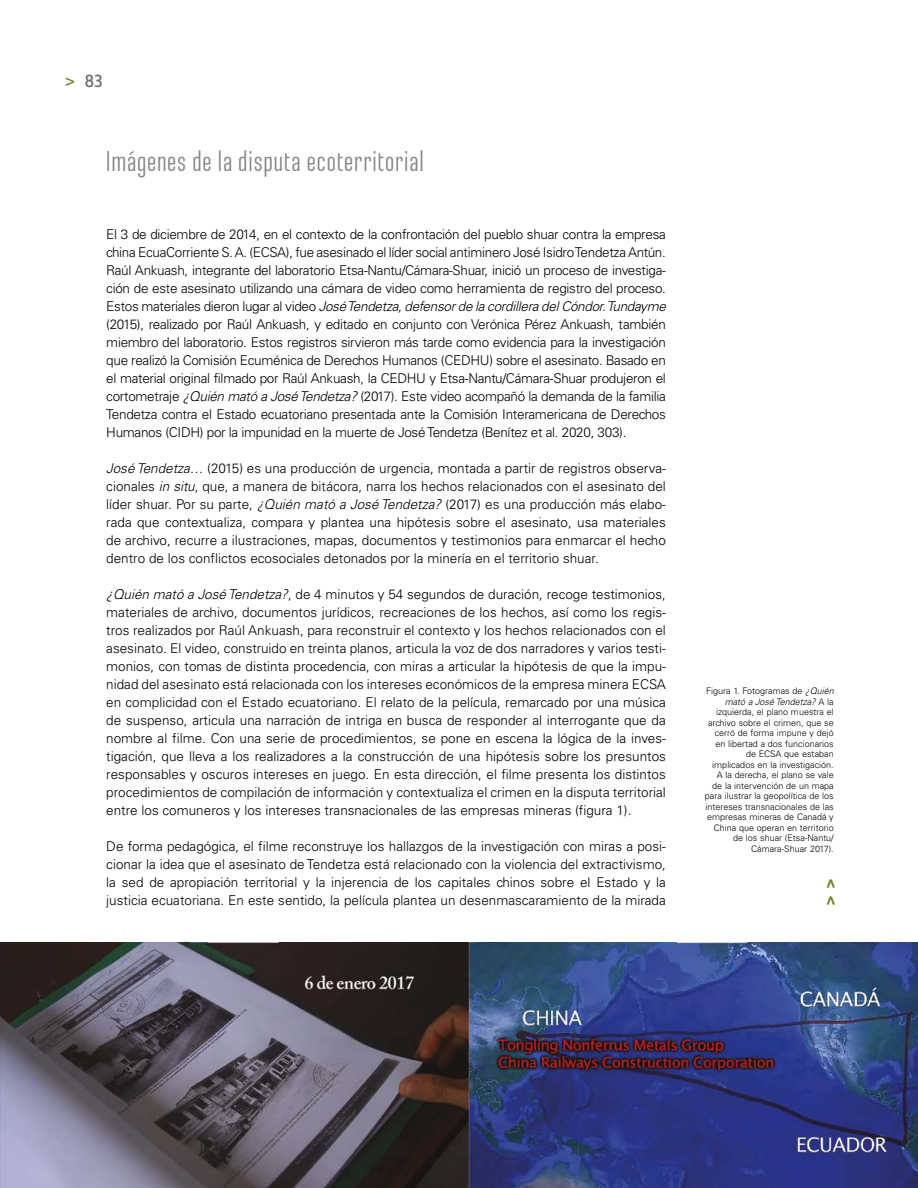
<style>
.page{position:relative;width:918px;height:1188px;background:#fff}
.page>*{position:absolute;margin:0;border:0;box-sizing:border-box;transform-origin:0 0}
.t1{font:28.5px "Ristretto Pro";letter-spacing:.03em;color:#878786}
.t2{font:17.55px "Bunday Sans Semi Bold Up";color:#706f6f}
.t3{font:300 13.5px/18px "Univers LT Std";color:#000;text-align:justify}
.t4{font:300 9px/10.5px "Univers LT Std";color:#000;text-align:right}
.s1{font-family:"Rotis Sans Serif Std";font-weight:700;color:#778125}
.s2{font-style:italic}
</style>
<div class="page">
<img style="left:0;top:942px;width:918px;height:246px">
<p class="t2" style="left:65px;top:71px;width:39px"><span class="s1">&gt;</span> 83</p>
<h1 class="t1" style="left:106px;top:145px;width:319px">Imágenes de la disputa ecoterritorial</h1>
<p class="t3" style="left:106px;top:225px;width:561px">El 3 de diciembre de 2014, en el contexto de la confrontación del pueblo shuar contra la empresa china EcuaCorriente S. A. (ECSA), fue asesinado el líder social antiminero José Isidro Tendetza Antún.<br>Raúl Ankuash, integrante del laboratorio Etsa-Nantu/Cámara-Shuar, inició un proceso de investiga&shy;ción de este asesinato utilizando una cámara de video como herramienta de registro del proceso.<br>Estos materiales dieron lugar al video <span class="s2">José Tendetza, defensor de la cordillera del Cóndor. Tundayme </span>(2015), realizado por Raúl Ankuash, y editado en conjunto con Verónica Pérez Ankuash, también miembro del laboratorio. Estos registros sirvieron más tarde como evidencia para la investigación que realizó la Comisión Ecuménica de Derechos Humanos (CEDHU) sobre el asesinato. Basado en el material original filmado por Raúl Ankuash, la CEDHU y Etsa-Nantu/Cámara-Shuar produjeron el cortometraje <span class="s2">¿Quién mató a José Tendetza?</span> (2017). Este video acompañó la demanda de la familia Tendetza contra el Estado ecuatoriano presentada ante la Comisión Interamericana de Derechos Humanos (CIDH) por la impunidad en la muerte de José Tendetza (Benítez et al. 2020, 303).</p>
<p class="t3" style="left:106px;top:459px;width:561px"><span class="s2">José Tendetza…</span> (2015) es una producción de urgencia, montada a partir de registros observa&shy;cionales <span class="s2">in situ</span>, que, a manera de bitácora, narra los hechos relacionados con el asesinato del líder shuar. Por su parte, <span class="s2">¿Quién mató a José Tendetza?</span> (2017) es una producción más elabo&shy;rada que contextualiza, compara y plantea una hipótesis sobre el asesinato, usa materiales de archivo, recurre a ilustraciones, mapas, documentos y testimonios para enmarcar el hecho dentro de los conflictos ecosociales detonados por la minería en el territorio shuar.</p>
<p class="t3" style="left:106px;top:585px;width:561px"><span class="s2">¿Quién mató a José Tendetza?</span>, de 4 minutos y 54 segundos de duración, recoge testimonios, materiales de archivo, documentos jurídicos, recreaciones de los hechos, así como los regis&shy;tros realizados por Raúl Ankuash, para reconstruir el contexto y los hechos relacionados con el asesinato. El video, construido en treinta planos, articula la voz de dos narradores y varios testi&shy;monios, con tomas de distinta procedencia, con miras a articular la hipótesis de que la impu&shy;nidad del asesinato está relacionada con los intereses económicos de la empresa minera ECSA en complicidad con el Estado ecuatoriano. El relato de la película, remarcado por una música de suspenso, articula una narración de intriga en busca de responder al interrogante que da nombre al filme. Con una serie de procedimientos, se pone en escena la lógica de la inves&shy;tigación, que lleva a los realizadores a la construcción de una hipótesis sobre los presuntos responsables y oscuros intereses en juego. En esta dirección, el filme presenta los distintos procedimientos de compilación de información y contextualiza el crimen en la disputa territorial entre los comuneros y los intereses transnacionales de las empresas mineras (figura 1).</p>
<p class="t3" style="left:106px;top:837px;width:561px">De forma pedagógica, el filme reconstruye los hallazgos de la investigación con miras a posi&shy;cionar la idea que el asesinato de Tendetza está relacionado con la violencia del extractivismo, la sed de apropiación territorial y la injerencia de los capitales chinos sobre el Estado y la justicia ecuatoriana. En este sentido, la película plantea un desenmascaramiento de la mirada</p>
<p class="t4" style="left:705px;top:686px;width:130px">Figura 1. Fotogramas de <span class="s2">¿Quién mató a José Tendetza?</span> A la izquierda, el plano muestra el archivo sobre el crimen, que se cerró de forma impune y dejó en libertad a dos funcionarios de ECSA que estaban implicados en la investigación.<br>A la derecha, el plano se vale de la intervención de un mapa para ilustrar la geopolítica de los intereses transnacionales de las empresas mineras de Canadá y<br>China que operan en territorio de los shuar (Etsa-Nantu/<br>Cámara-Shuar 2017).</p>
</div>
